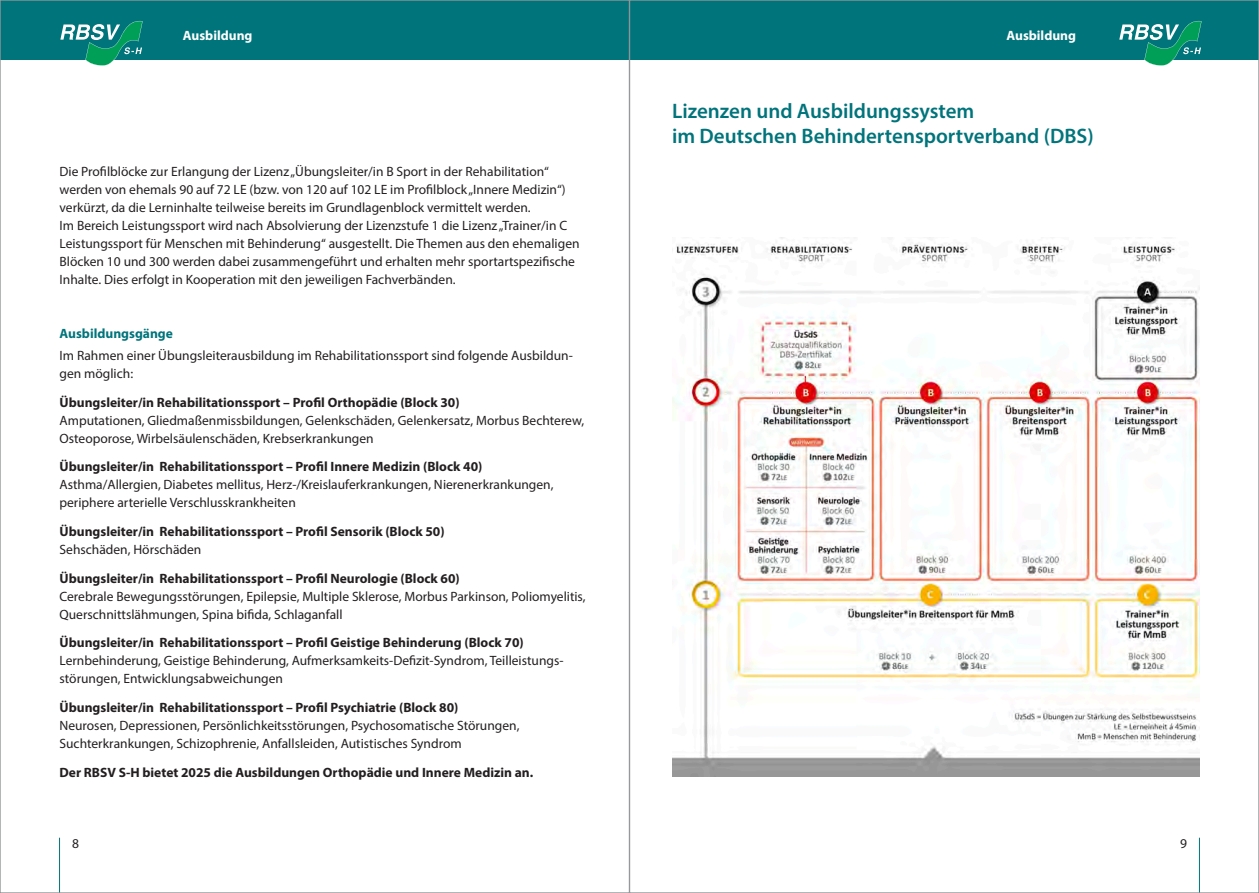
<style>
.page{position:relative;width:1259px;height:893px;background:#fff}
.page>*{position:absolute;margin:0;border:0;box-sizing:border-box;transform-origin:0 0}
.t1{font:600 21px/25.2px "Myriad Pro";color:#00747b}
.t2{font:13.5px/18px "Myriad Pro";color:#231f20}
.t3{font:700 13.5px "Myriad Pro";color:#231f20}
.t4{font:700 13.5px "Myriad Pro";color:#fff}
.t5{font:700 13.5px "Myriad Pro";color:#00747b}
</style>
<div class="page">
<div style="left:629px;top:0;width:630px;height:60px;background:#00747b"></div>
<div style="left:0;top:0;width:629px;height:60px;background:#00747b"></div>
<svg style="left:1119px;top:21px;width:82px;height:45px"></svg>
<svg style="left:60px;top:21px;width:83px;height:45px"></svg>
<hr style="left:59px;top:838px;width:1px;height:55px;background:#00747b">
<hr style="left:1199px;top:838px;width:1px;height:55px;background:#00747b">
<img style="left:672px;top:237px;width:527px;height:540px">
<p class="t4" style="left:183px;top:27px;width:71px">Ausbildung</p>
<p class="t4" style="left:1006px;top:27px;width:71px">Ausbildung</p>
<p class="t2" style="left:60px;top:162px;width:521px">Die Profilblöcke zur Erlangung der Lizenz „Übungsleiter/in B Sport in der Rehabilitation“ werden von ehemals 90 auf 72 LE (bzw. von 120 auf 102 LE im Profilblock „Innere Medizin“) verkürzt, da die Lerninhalte teilweise bereits im Grundlagenblock vermittelt werden.<br>Im Bereich Leistungssport wird nach Absolvierung der Lizenzstufe 1 die Lizenz „Trainer/in C Leistungssport für Menschen mit Behinderung“ ausgestellt. Die Themen aus den ehemaligen Blöcken 10 und 300 werden dabei zusammengeführt und erhalten mehr sportartspezifische Inhalte. Dies erfolgt in Kooperation mit den jeweiligen Fachverbänden.</p>
<p class="t5" style="left:60px;top:325px;width:115px">Ausbildungsgänge</p>
<p class="t2" style="left:60px;top:346px;width:515px">Im Rahmen einer Übungsleiterausbildung im Rehabilitationssport sind folgende Ausbildun&shy;gen möglich:</p>
<p class="t3" style="left:60px;top:393px;width:401px">Übungsleiter/in Rehabilitationssport – Profil Orthopädie (Block 30)</p>
<p class="t2" style="left:60px;top:411px;width:526px">Amputationen, Gliedmaßenmissbildungen, Gelenkschäden, Gelenkersatz, Morbus Bechterew,<br>Osteoporose, Wirbelsäulenschäden, Krebserkrankungen</p>
<p class="t3" style="left:60px;top:458px;width:424px">Übungsleiter/in Rehabilitationssport – Profil Innere Medizin (Block 40)</p>
<p class="t2" style="left:60px;top:476px;width:495px">Asthma/Allergien, Diabetes mellitus, Herz-/Kreislauferkrankungen, Nierenerkrankungen, periphere arterielle Verschlusskrankheiten</p>
<p class="t3" style="left:60px;top:523px;width:387px">Übungsleiter/in Rehabilitationssport – Profil Sensorik (Block 50)</p>
<p class="t2" style="left:60px;top:540px;width:143px">Sehschäden, Hörschäden</p>
<p class="t3" style="left:60px;top:569px;width:402px">Übungsleiter/in Rehabilitationssport – Profil Neurologie (Block 60)</p>
<p class="t2" style="left:60px;top:587px;width:527px">Cerebrale Bewegungsstörungen, Epilepsie, Multiple Sklerose, Morbus Parkinson, Poliomyelitis,<br>Querschnittslähmungen, Spina bifida, Schlaganfall</p>
<p class="t3" style="left:60px;top:634px;width:466px">Übungsleiter/in Rehabilitationssport – Profil Geistige Behinderung (Block 70)</p>
<p class="t2" style="left:60px;top:652px;width:505px">Lernbehinderung, Geistige Behinderung, Aufmerksamkeits-Defizit-Syndrom, Teilleistungs&shy;störungen, Entwicklungsabweichungen</p>
<p class="t3" style="left:60px;top:699px;width:400px">Übungsleiter/in Rehabilitationssport – Profil Psychiatrie (Block 80)</p>
<p class="t2" style="left:60px;top:716px;width:461px">Neurosen, Depressionen, Persönlichkeitsstörungen, Psychosomatische Störungen,<br>Suchterkrankungen, Schizophrenie, Anfallsleiden, Autistisches Syndrom</p>
<p class="t3" style="left:60px;top:763px;width:475px">Der RBSV S-H bietet 2025 die Ausbildungen Orthopädie und Innere Medizin an.</p>
<h1 class="t1" style="left:672px;top:98px;width:423px">Lizenzen und Ausbildungssystem<br>im Deutschen Behindertensportverband (DBS)</h1>
<p class="t2" style="left:72px;top:834px;width:8px">8</p>
<p class="t2" style="left:1180px;top:834px;width:8px">9</p>
</div>
